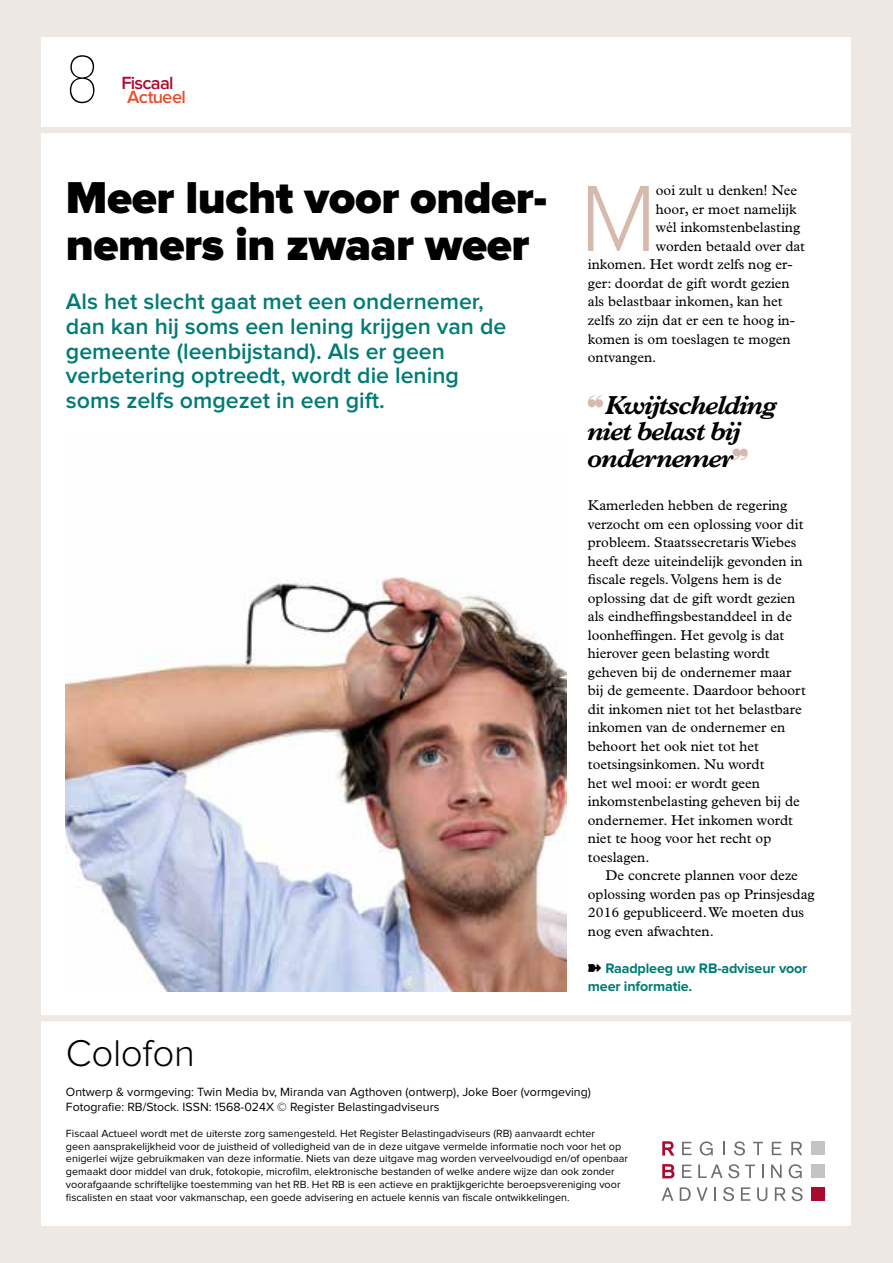
<style>
.page{position:relative;width:893px;height:1263px;background:#eee8e4}
.page>*{position:absolute;margin:0;border:0;box-sizing:border-box;transform-origin:0 0}
.t1{font:300 97.5px "Proxima Nova";color:#d6baae}
.t2{font:100 64.8px "Glypha LT Std";color:#000}
.t3{font:900 46.35px/46.3px "Proxima Nova";letter-spacing:-.01em;color:#000}
.t4{font:300 38.55px "Proxima Nova";letter-spacing:-.01em;color:#000}
.t5{font:italic 700 26.25px/26.2px "Plantin Std";letter-spacing:-.05em;color:#000}
.t6{font:600 23.1px/24.8px "Proxima Nova";color:#007b76}
.t7{font:600 18.3px "Proxima Nova";letter-spacing:-.04em;color:#aa0a2f}
.t8{font:600 18.3px "Proxima Nova";letter-spacing:-.035em;color:#e94f2d}
.t9{font:14.25px/18.5px "Plantin Std";color:#000}
.t10{font:700 14.25px/18.5px "Proxima Nova";letter-spacing:-.01em;color:#007b76}
.t11{font:12.3px/14.9px "Proxima Nova";color:#000}
.t12{font:10.8px/12.9px "Proxima Nova";color:#000}
.s1{color:#d6baae}
</style>
<div class="page">
<div style="left:42px;top:38px;width:798px;height:1188px;background:#fff"></div>
<div style="left:0;top:127px;width:893px;height:6px;background:#eee8e4"></div>
<img style="left:66px;top:577px;width:500px;height:414px">
<div style="left:0;top:1015px;width:884px;height:6px;background:#eee8e4"></div>
<svg style="left:662px;top:1141px;width:12px;height:14px"></svg>
<svg style="left:682px;top:1142px;width:10px;height:13px"></svg>
<svg style="left:700px;top:1141px;width:13px;height:14px"></svg>
<svg style="left:723px;top:1142px;width:1px;height:13px"></svg>
<svg style="left:734px;top:1141px;width:11px;height:14px"></svg>
<svg style="left:753px;top:1142px;width:10px;height:13px"></svg>
<svg style="left:772px;top:1142px;width:9px;height:13px"></svg>
<svg style="left:791px;top:1142px;width:11px;height:13px"></svg>
<svg style="left:662px;top:1164px;width:12px;height:14px"></svg>
<svg style="left:682px;top:1164px;width:10px;height:14px"></svg>
<svg style="left:698px;top:1164px;width:41px;height:14px"></svg>
<svg style="left:745px;top:1164px;width:10px;height:14px"></svg>
<svg style="left:762px;top:1164px;width:1px;height:14px"></svg>
<svg style="left:771px;top:1164px;width:11px;height:14px"></svg>
<svg style="left:789px;top:1164px;width:13px;height:14px"></svg>
<svg style="left:662px;top:1187px;width:11px;height:14px"></svg>
<svg style="left:680px;top:1187px;width:11px;height:14px"></svg>
<svg style="left:697px;top:1187px;width:11px;height:14px"></svg>
<svg style="left:714px;top:1187px;width:2px;height:14px"></svg>
<svg style="left:723px;top:1187px;width:11px;height:14px"></svg>
<svg style="left:741px;top:1187px;width:9px;height:14px"></svg>
<svg style="left:757px;top:1187px;width:10px;height:14px"></svg>
<svg style="left:775px;top:1187px;width:28px;height:14px"></svg>
<div style="left:811px;top:1187px;width:14px;height:14px;background:#aa0a2f"></div>
<div style="left:811px;top:1164px;width:14px;height:14px;background:#c3c3c3"></div>
<div style="left:811px;top:1142px;width:14px;height:13px;background:#c3c3c3"></div>
<h2 class="t2" style="left:66px;top:42px;width:34px">8</h2>
<p class="t7" style="left:121px;top:75px;width:54px">Fiscaal</p>
<p class="t8" style="left:127px;top:88px;width:60px">Actueel</p>
<h3 class="t3" style="left:66px;top:177px;width:483px">Meer lucht voor onder&shy;nemers in zwaar weer</h3>
<h3 class="t6" style="left:66px;top:290px;width:442px">Als het slecht gaat met een ondernemer, dan kan hij soms een lening krijgen van de gemeente (leenbijstand). Als er geen verbetering optreedt, wordt die lening soms zelfs omgezet in een gift.</h3>
<h1 class="t1" style="left:580px;top:174px;width:79px">M</h1>
<p class="t9" style="left:656px;top:181px;width:143px">ooi zult u denken! Nee</p>
<p class="t9" style="left:656px;top:200px;width:142px">hoor, er moet namelijk</p>
<p class="t9" style="left:656px;top:218px;width:146px">wél inkomstenbelasting</p>
<p class="t9" style="left:656px;top:237px;width:151px">worden betaald over dat</p>
<p class="t9" style="left:588px;top:256px;width:206px">inkomen. Het wordt zelfs nog er-</p>
<p class="t9" style="left:588px;top:274px;width:203px">ger: doordat de gift wordt gezien</p>
<p class="t9" style="left:588px;top:293px;width:196px">als belastbaar inkomen, kan het</p>
<p class="t9" style="left:588px;top:311px;width:209px">zelfs zo zijn dat er een te hoog in-</p>
<p class="t9" style="left:588px;top:330px;width:204px">komen is om toeslagen te mogen</p>
<p class="t9" style="left:588px;top:348px;width:70px">ontvangen.</p>
<h3 class="t5" style="left:587px;top:392px;width:192px"><span class="s1">❝</span>Kwijtschelding niet belast bij ondernemer</h3>
<p class="t9" style="left:588px;top:496px;width:219px">Kamerleden hebben de regering verzocht om een oplossing voor dit probleem. Staatssecretaris Wiebes heeft deze uiteindelijk gevonden in fiscale regels. Volgens hem is de oplossing dat de gift wordt gezien als eindheffingsbestanddeel in de loonheffingen. Het gevolg is dat hierover geen belasting wordt geheven bij de ondernemer maar bij de gemeente. Daardoor behoort dit inkomen niet tot het belastbare inkomen van de ondernemer en behoort het ook niet tot het toetsingsinkomen. Nu wordt<br>het wel mooi: er wordt geen inkomstenbelasting geheven bij de ondernemer. Het inkomen wordt niet te hoog voor het recht op toeslagen.</p>
<p class="t9" style="left:588px;top:866px;width:228px;text-indent:17px">De concrete plannen voor deze oplossing worden pas op Prinsjesdag<br>2016 gepubliceerd. We moeten dus nog even afwachten.</p>
<p class="t10" style="left:588px;top:959px;width:221px;text-indent:17px">Raadpleeg uw RB-adviseur voor meer informatie.</p>
<h3 class="t4" style="left:66px;top:1036px;width:130px">Colofon</h3>
<p class="t11" style="left:66px;top:1085px;width:526px">Ontwerp &amp; vormgeving: Twin Media bv, Miranda van Agthoven (ontwerp), Joke Boer (vormgeving)<br>Fotografie: RB/Stock. ISSN: 1568-024X © Register Belastingadviseurs</p>
<p class="t12" style="left:66px;top:1127px;width:564px">Fiscaal Actueel wordt met de uiterste zorg samengesteld. Het Register Belastingadviseurs (RB) aanvaardt echter<br>geen aansprakelijkheid voor de juistheid of volledigheid van de in deze uitgave vermelde informatie noch voor het op enigerlei wijze gebruikmaken van deze informatie. Niets van deze uitgave mag worden verveelvoudigd en/of openbaar gemaakt door middel van druk, fotokopie, microfilm, elektronische bestanden of welke andere wijze dan ook zonder voorafgaande schriftelijke toestemming van het RB. Het RB is een actieve en praktijkgerichte beroepsvereniging voor fiscalisten en staat voor vakmanschap, een goede advisering en actuele kennis van fiscale ontwikkelingen.</p>
</div>
